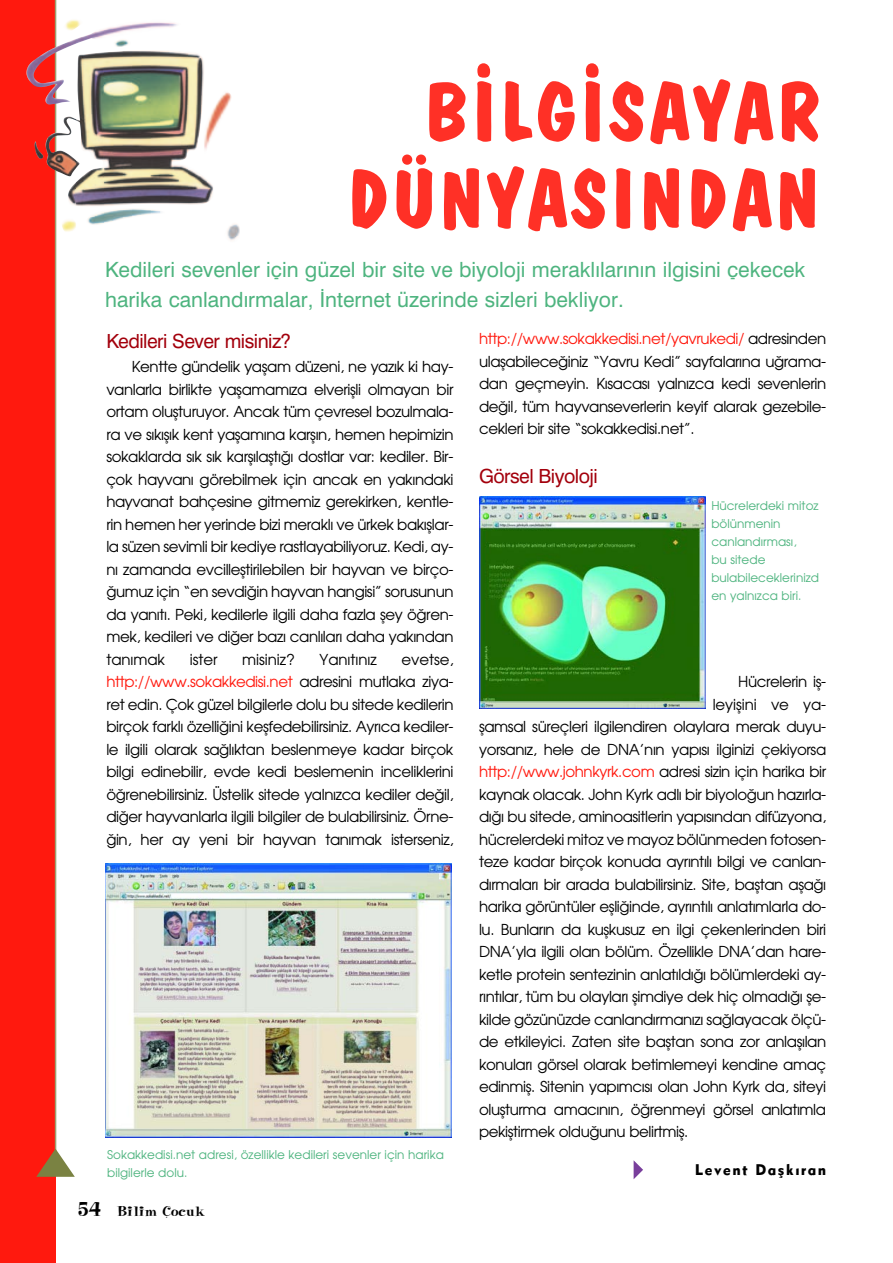
<style>
.page{position:relative;width:893px;height:1263px;background:#fff}
.page>*{position:absolute;margin:0;border:0;box-sizing:border-box;transform-origin:0 0}
.t1{font:700 82.5px/87px "Dom Casual";color:#ff3026;text-align:right}
.t2{font:21px/30.2px "Swiss 721 BT Roman";color:#4eb47f}
.t3{font:19.5px "Swiss 721 BT Roman";letter-spacing:-.03em;color:#a3000c}
.t4{font:15px/22.5px "Avant Garde";letter-spacing:-.03em;color:#000;text-align:justify}
.t5{font:15px "Avant Garde";letter-spacing:-.005em;color:#000}
.t6{font:15px "Gothic No 3";letter-spacing:.11em;color:#000}
.t7{font:15px "Naturel KS";letter-spacing:-.01em;color:#000}
.t8{font:12px/18px "Avant Garde";color:#4eb47f}
.s1{color:#ff190e}
.s2{font-size:21px}
</style>
<div class="page">
<div style="left:0;top:0;width:55px;height:1263px;background:#ff190e"></div>
<hr style="left:55px;top:0;width:1px;height:1166px;background:#9ca171">
<svg style="left:36px;top:1149px;width:39px;height:28px"></svg>
<img style="left:105px;top:863px;width:346px;height:274px">
<img style="left:479px;top:496px;width:226px;height:213px">
<svg style="left:634px;top:1161px;width:9px;height:18px"></svg>
<img style="left:26px;top:19px;width:155px;height:140px">
<h1 class="t1" style="left:346px;top:68px;width:476px">B‹LG‹SAYAR<br>DÜNYASINDAN</h1>
<h2 class="t2" style="left:105px;top:254px;width:702px">Kedileri sevenler için güzel bir site ve biyoloji merakl›lar›n›n ilgisini çekecek harika canland›rmalar, ‹nternet üzerinde sizleri bekliyor.</h2>
<h3 class="t3" style="left:106px;top:329px;width:186px">Kedileri Sever misiniz?</h3>
<p class="t4" style="left:106px;top:355px;width:349px;text-indent:26px">Kentte gündelik yaflam düzeni, ne yaz›k ki hay&shy;vanlarla birlikte yaflamam›za elveriflli olmayan bir ortam oluflturuyor. Ancak tüm çevresel bozulmala&shy;ra ve s›k›fl›k kent yaflam›na karfl›n, hemen hepimizin sokaklarda s›k s›k karfl›laflt›¤› dostlar var: kediler. Bir&shy;çok hayvan› görebilmek için ancak en yak›ndaki hayvanat bahçesine gitmemiz gerekirken, kentle&shy;rin hemen her yerinde bizi merakl› ve ürkek bak›fllar&shy;la süzen sevimli bir kediye rastlayabiliyoruz. Kedi, ay&shy;n› zamanda evcillefltirilebilen bir hayvan ve birço-¤umuz için “en sevdi¤in hayvan hangisi” sorusunun da yan›t›. Peki, kedilerle ilgili daha fazla fley ö¤ren&shy;mek, kedileri ve di¤er baz› canl›lar› daha yak›ndan tan›mak</p>
<p class="t4" style="left:190px;top:648px;width:29px">ister</p>
<p class="t5" style="left:242px;top:650px;width:54px">misiniz?</p>
<p class="t4" style="left:320px;top:648px;width:59px">Yan›t›n›z</p>
<p class="t4" style="left:106px;top:648px;width:349px;text-indent:295px">evetse, <span class="s1">http://www.sokakkedisi.net</span> adresini mutlaka ziya&shy;ret edin. Çok güzel bilgilerle dolu bu sitede kedilerin birçok farkl› özelli¤ini keflfedebilirsiniz. Ayr›ca kediler&shy;le ilgili olarak sa¤l›ktan beslenmeye kadar birçok bilgi edinebilir, evde kedi beslemenin inceliklerini ö¤renebilirsiniz. Üstelik sitede yaln›zca kediler de¤il, di¤er hayvanlarla ilgili bilgiler de bulabilirsiniz. Örne-¤in, her ay yeni bir hayvan tan›mak isterseniz,</p>
<p class="t8" style="left:107px;top:1145px;width:338px">Sokakkedisi.net adresi, özellikle kedileri sevenler için harika bilgilerle dolu.</p>
<p class="t7" style="left:78px;top:1202px;width:129px"><span class="s2">54</span> Bilim Çocuk</p>
<p class="t4" style="left:479px;top:327px;width:349px"><span class="s1">http://www.sokakkedisi.net/yavrukedi/</span> adresinden ulaflabilece¤iniz “Yavru Kedi” sayfalar›na u¤rama&shy;dan geçmeyin. K›sacas› yaln›zca kedi sevenlerin de¤il, tüm hayvanseverlerin keyif alarak gezebile&shy;cekleri bir site “sokakkedisi.net”.</p>
<h3 class="t3" style="left:479px;top:464px;width:120px">Görsel Biyoloji</h3>
<p class="t8" style="left:711px;top:497px;width:109px">Hücrelerdeki mitoz bölünmenin canland›rmas›,<br>bu sitede bulabileceklerinizd en yaln›zca biri.</p>
<p class="t4" style="left:738px;top:670px;width:90px">Hücrelerin ifl-</p>
<p class="t5" style="left:713px;top:695px;width:115px">leyiflini ve ya-</p>
<p class="t4" style="left:479px;top:715px;width:349px">flamsal süreçleri ilgilendiren olaylara merak duyu-</p>
<p class="t4" style="left:479px;top:738px;width:349px">yorsan›z, hele de DNA’n›n yap›s› ilginizi çekiyorsa</p>
<p class="t4" style="left:479px;top:760px;width:349px"><span class="s1">http://www.johnkyrk.com</span> adresi sizin için harika bir</p>
<p class="t4" style="left:479px;top:783px;width:349px">kaynak olacak. John Kyrk adl› bir biyolo¤un haz›rla-</p>
<p class="t4" style="left:479px;top:805px;width:349px">d›¤› bu sitede, aminoasitlerin yap›s›ndan difüzyona,</p>
<p class="t4" style="left:479px;top:828px;width:349px">hücrelerdeki mitoz ve mayoz bölünmeden fotosen-</p>
<p class="t4" style="left:479px;top:850px;width:349px">teze kadar birçok konuda ayr›nt›l› bilgi ve canlan-</p>
<p class="t4" style="left:479px;top:873px;width:349px">d›rmalar› bir arada bulabilirsiniz. Site, bafltan afla¤›</p>
<p class="t4" style="left:479px;top:895px;width:349px">harika görüntüler eflli¤inde, ayr›nt›l› anlat›mlarla do-</p>
<p class="t4" style="left:479px;top:918px;width:349px">lu. Bunlar›n da kuflkusuz en ilgi çekenlerinden biri</p>
<p class="t4" style="left:479px;top:940px;width:349px">DNA’yla ilgili olan bölüm. Özellikle DNA’dan hare-</p>
<p class="t4" style="left:479px;top:963px;width:349px">ketle protein sentezinin anlat›ld›¤› bölümlerdeki ay-</p>
<p class="t4" style="left:479px;top:985px;width:348px">r›nt›lar, tüm bu olaylar› flimdiye dek hiç olmad›¤› fle-</p>
<p class="t4" style="left:479px;top:1008px;width:349px">kilde gözünüzde canland›rman›z› sa¤layacak ölçü-</p>
<p class="t4" style="left:479px;top:1030px;width:349px">de etkileyici. Zaten site bafltan sona zor anlafl›lan</p>
<p class="t4" style="left:479px;top:1053px;width:349px">konular› görsel olarak betimlemeyi kendine amaç</p>
<p class="t4" style="left:479px;top:1075px;width:349px">edinmifl. Sitenin yap›mc›s› olan John Kyrk da, siteyi</p>
<p class="t4" style="left:479px;top:1098px;width:349px">oluflturma amac›n›n, ö¤renmeyi görsel anlat›mla</p>
<p class="t4" style="left:479px;top:1120px;width:211px">pekifltirmek oldu¤unu belirtmifl.</p>
<p class="t6" style="left:695px;top:1161px;width:133px">Levent Daflk›ran</p>
</div>
